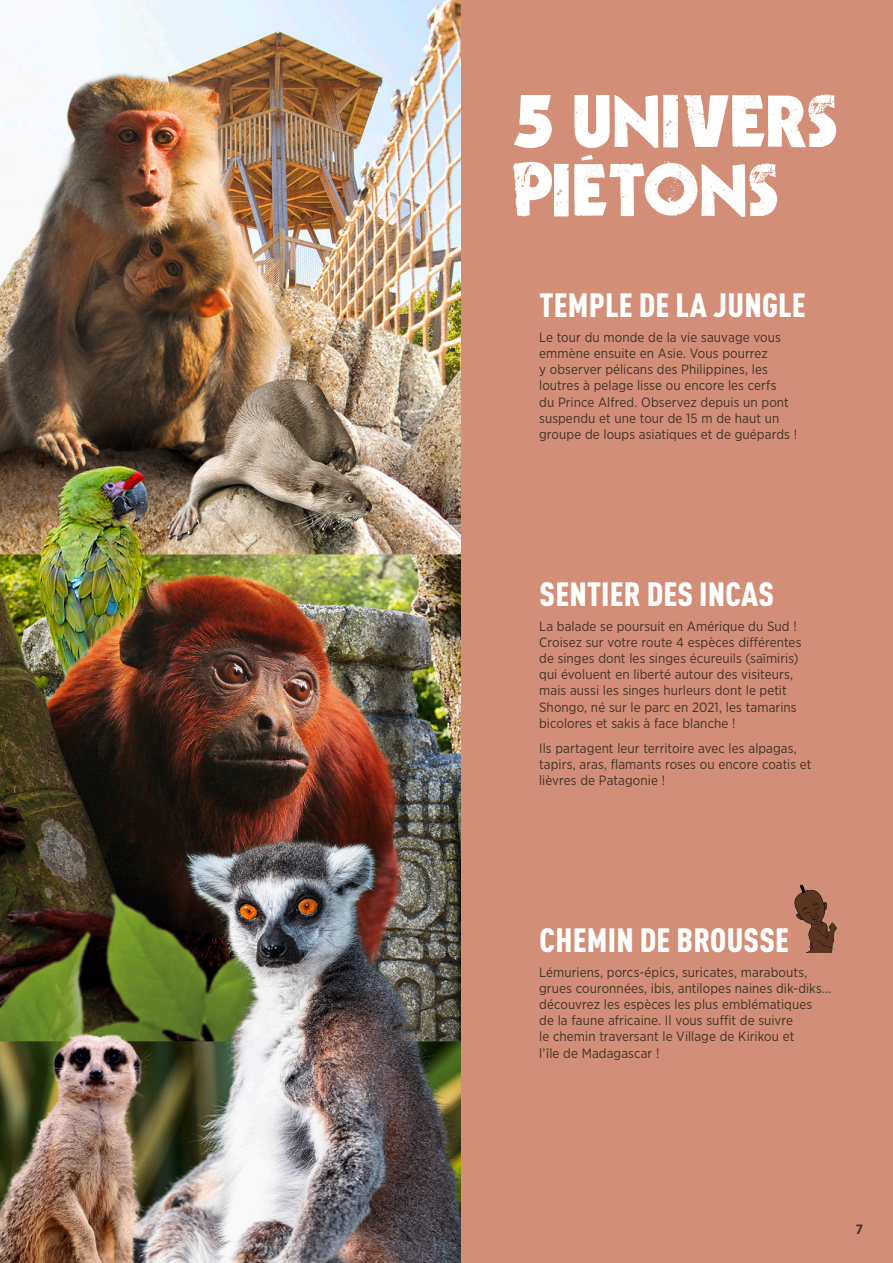
<style>
.page{position:relative;width:893px;height:1263px;background:#fff}
.page>*{position:absolute;margin:0;border:0;box-sizing:border-box;transform-origin:0 0}
.Titre{font:64.35px/69px "Decade Quick";letter-spacing:-.01em;color:#fff}
.TexteCourant{font:900 condensed 33.3px "DIN Pro";letter-spacing:.005em;color:#fff}
.RafTxt{font:13.5px/16.2px "Gotham Narrow";letter-spacing:.005em;color:#423229}
.t1{font:700 13.5px "Gotham Narrow";color:#423229}
</style>
<div class="page">
<div style="left:376px;top:0;width:517px;height:1263px;background:#d28e76"></div>
<img style="left:0;top:0;width:460px;height:1263px">
<img style="left:794px;top:884px;width:43px;height:68px">
<svg style="left:581px;top:155px;width:12px;height:5px"></svg>
<p class="Titre" style="left:514px;top:87px;width:328px">5 UNIVERS<br>PIETONS</p>
<p class="TexteCourant" style="left:539px;top:279px;width:268px">TEMPLE DE LA JUNGLE</p>
<p class="RafTxt" style="left:539px;top:329px;width:259px">Le tour du monde de la vie sauvage vous emmène ensuite en Asie. Vous pourrez<br>y observer pélicans des Philippines, les loutres à pelage lisse ou encore les cerfs<br>du Prince Alfred. Observez depuis un pont suspendu et une tour de 15 m de haut un groupe de loups asiatiques et de guépards !</p>
<p class="TexteCourant" style="left:539px;top:568px;width:236px">SENTIER DES INCAS</p>
<p class="RafTxt" style="left:539px;top:617px;width:264px">La balade se poursuit en Amérique du Sud !<br>Croisez sur votre route 4 espèces différentes de singes dont les singes écureuils (saïmiris) qui évoluent en liberté autour des visiteurs, mais aussi les singes hurleurs dont le petit Shongo, né sur le parc en 2021, les tamarins bicolores et sakis à face blanche !</p>
<p class="RafTxt" style="left:539px;top:739px;width:274px">Ils partagent leur territoire avec les alpagas, tapirs, aras, flamants roses ou encore coatis et lièvres de Patagonie !</p>
<p class="TexteCourant" style="left:539px;top:914px;width:251px">CHEMIN DE BROUSSE</p>
<p class="RafTxt" style="left:539px;top:963px;width:293px">Lémuriens, porcs-épics, suricates, marabouts, grues couronnées, ibis, antilopes naines dik-diks… découvrez les espèces les plus emblématiques<br>de la faune africaine. Il vous suffit de suivre<br>le chemin traversant le Village de Kirikou et<br>l’île de Madagascar !</p>
<p class="t1" style="left:856px;top:1221px;width:9px">7</p>
</div>
